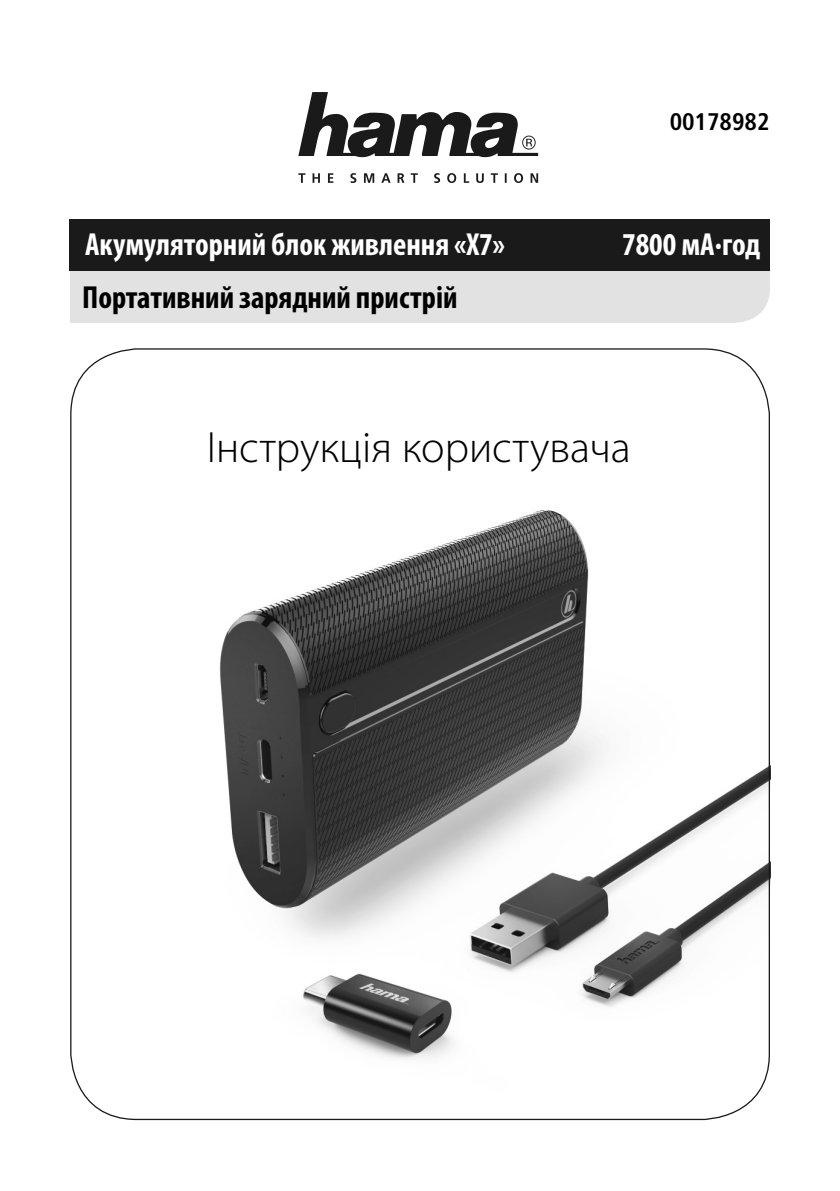
<style>
.page{position:relative;width:840px;height:1191px;background:#fff}
.page>*{position:absolute;margin:0;border:0;box-sizing:border-box;transform-origin:0 0}
.t1{font:300 44px "Myriad Pro";color:#000}
.t2{font:700 condensed 32px "Myriad Pro";color:#fff}
.t3{font:700 condensed 32px "Myriad Pro";color:#000}
.t4{font:700 condensed 24px "Frutiger LT Std";color:#000}
</style>
<div class="page">
<img style="left:219px;top:510px;width:550px;height:591px">
<svg style="left:298px;top:92px;width:240px;height:65px"></svg>
<svg style="left:298px;top:173px;width:240px;height:10px"></svg>
<div style="left:70px;top:271px;width:699px;height:52px;background:#e2e2e2"></div>
<div style="left:70px;top:219px;width:699px;height:52px;background:#1a1a1a"></div>
<p class="t4" style="left:669px;top:107px;width:101px">00178982</p>
<p class="t2" style="left:85px;top:224px;width:421px">Акумуляторний блок живлення «X7»</p>
<p class="t2" style="left:622px;top:224px;width:140px">7800 мА·год</p>
<p class="t3" style="left:82px;top:277px;width:376px">Портативний зарядний пристрій</p>
<h1 class="t1" style="left:207px;top:423px;width:425px">Інструкція користувача</h1>
</div>
